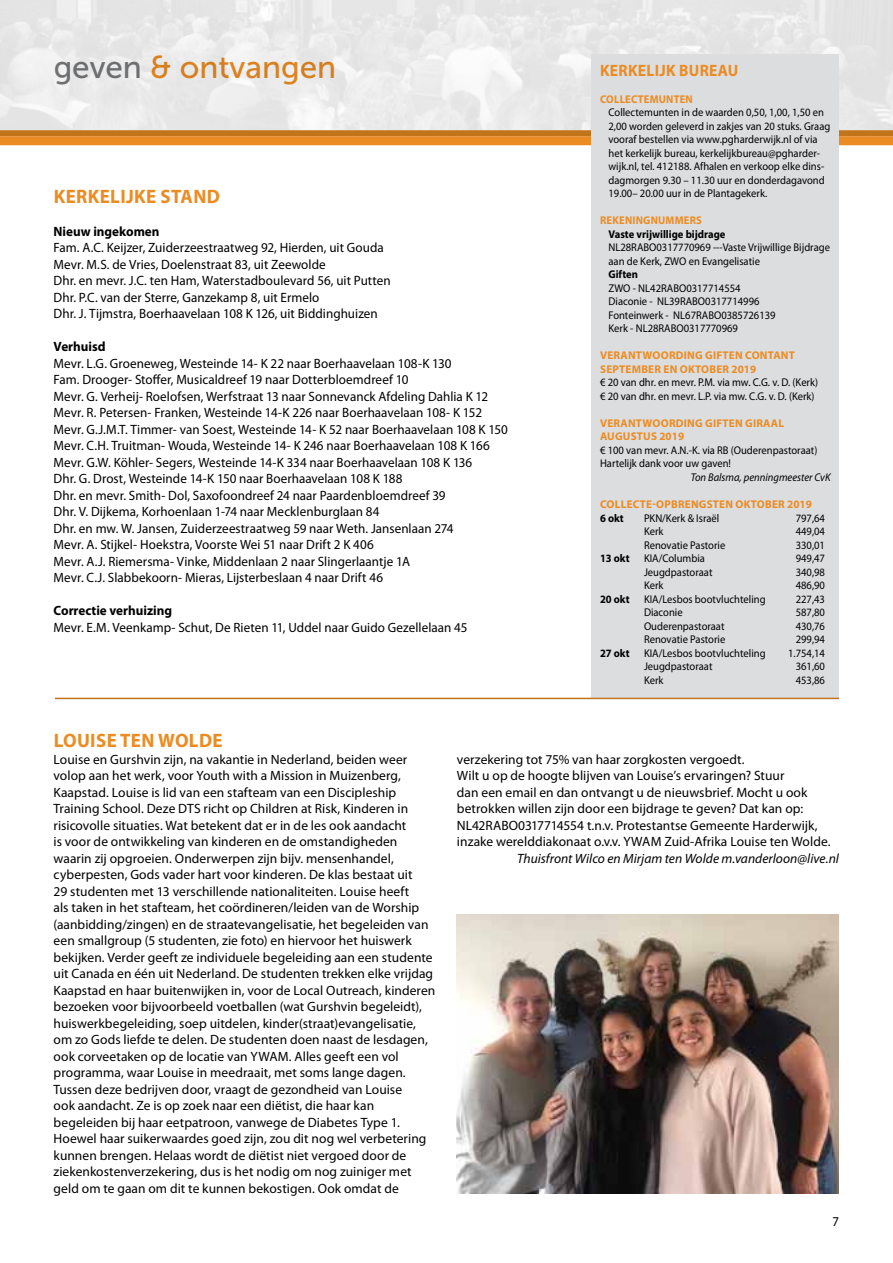
<style>
.page{position:relative;width:893px;height:1263px;background:#fff}
.page>*{position:absolute;margin:0;border:0;box-sizing:border-box;transform-origin:0 0}
.t1{font:31.5px "Museo Sans 500";color:#eb8c23}
.t2{font:700 19.5px "Myriad Pro";letter-spacing:.02em;color:#eb8c23}
.t3{font:700 16.5px "Myriad Pro";letter-spacing:.02em;color:#eb8c23;scale:.94 1}
.t4{font:13.5px/16.5px "Myriad Pro";letter-spacing:.005em;color:#000}
.t5{font:italic 13.5px "Myriad Pro";color:#000}
.t6{font:700 13.5px "Myriad Pro";color:#000}
.t7{font:13.5px "Myriad Pro";letter-spacing:.005em;color:#000;scale:.95 1}
.t8{font:11.25px/13.5px "Myriad Pro";color:#000;scale:.94 1}
.t9{font:700 11.25px/13.5px "Myriad Pro";letter-spacing:.02em;color:#eb8c23}
.t10{font:700 11.25px "Myriad Pro";color:#000;scale:.94 1}
.t11{font:700 11.25px "Myriad Pro";letter-spacing:.02em;color:#eb8c23;scale:.94 1}
.t12{font:italic 11.25px "Myriad Pro";color:#000;scale:.94 1}
.s1{color:#77787b}
</style>
<div class="page">
<div style="left:0;top:136px;width:893px;height:9px;background:#eb8c23"></div>
<div style="left:0;top:130px;width:893px;height:6px;background:#c2741b"></div>
<div style="left:591px;top:54px;width:248px;height:644px;background:#dcddde"></div>
<img style="left:456px;top:914px;width:383px;height:279px">
<hr style="left:55px;top:698px;width:784px;height:1px;background:#c2741b">
<h1 class="t1" style="left:54px;top:50px;width:284px"><span class="s1">geven</span> &amp; ontvangen</h1>
<p class="t3" style="left:600px;top:60px;width:148px">KERKELIJ K BUREAU</p>
<p class="t11" style="left:600px;top:92px;width:8px">COLLECTEMUNTEN</p>
<p class="t8" style="left:608px;top:106px;width:238px">Collectemunten in de waarden 0,50, 1,00, 1,50 en 2,00 worden geleverd in zakjes van 20 stuks. Graag vooraf bestellen via www.pgharderwijk.nl of via het kerkelijk bureau, kerkelijkbureau@pgharder&shy;wijk.nl, tel. 412188. Afhalen en verkoop elke dins&shy;dagmorgen 9.30 – 11.30 uur en donderdagavond 19.00– 20.00 uur in de Plantagekerk.</p>
<p class="t11" style="left:600px;top:213px;width:110px">REKENINGNUMMERS</p>
<p class="t10" style="left:600px;top:227px;width:135px">VASTE VRIJWILLIGE BIJDRAGE</p>
<p class="t8" style="left:608px;top:241px;width:237px">NL28RABO0317770969 ---Vaste Vrijwillige Bijdrage aan de Kerk, ZWO en Evangelisatie</p>
<p class="t10" style="left:600px;top:267px;width:42px">G IFTEN</p>
<p class="t8" style="left:608px;top:281px;width:179px">ZWO - NL42RABO0317714554<br>Diaconie - NL39RABO0317714996<br>Fonteinwerk - NL67RABO0385726139<br>Kerk - NL28RABO0317770969</p>
<p class="t9" style="left:600px;top:349px;width:196px">VERANTWOORDING GIFTEN CONTANT<br>SEPTEMBER EN OKTOBER 2019</p>
<p class="t8" style="left:600px;top:376px;width:233px">€ 20 van dhr. en mevr. P.M. via mw. C.G. v. D. (Kerk) € 20 van dhr. en mevr. L.P. via mw. C.G. v. D. (Kerk)</p>
<p class="t9" style="left:600px;top:416px;width:160px">VERANTWOORDING GIFTEN GIRAA</p>
<p class="t9" style="left:778px;top:416px;width:7px">L</p>
<p class="t9" style="left:600px;top:430px;width:86px">AUGUSTUS 2019</p>
<p class="t8" style="left:600px;top:443px;width:233px">€ 100 van mevr. A.N.-K. via RB (Ouderenpastoraat)<br>Hartelijk dank voor uw gaven!</p>
<p class="t12" style="left:691px;top:470px;width:150px">Ton Balsma, penningmeester CvK</p>
<p class="t9" style="left:600px;top:497px;width:213px">COLLECTE-OPBRENGSTEN OKTOBER 2019</p>
<p class="t10" style="left:600px;top:510px;width:27px">6 OKT</p>
<p class="t8" style="left:644px;top:511px;width:82px">PKN/Kerk &amp; Israël</p>
<p class="t8" style="left:796px;top:511px;width:33px">797,64</p>
<p class="t8" style="left:644px;top:524px;width:22px">Kerk</p>
<p class="t8" style="left:796px;top:524px;width:33px">449,04</p>
<p class="t8" style="left:644px;top:538px;width:88px">Renovatie Pastorie</p>
<p class="t8" style="left:796px;top:538px;width:33px">330,01</p>
<p class="t10" style="left:600px;top:551px;width:33px">13 OKT</p>
<p class="t8" style="left:644px;top:551px;width:66px">KIA/Columbia</p>
<p class="t8" style="left:796px;top:551px;width:33px">949,47</p>
<p class="t8" style="left:644px;top:565px;width:74px">Jeugdpastoraat</p>
<p class="t8" style="left:796px;top:565px;width:33px">340,98</p>
<p class="t8" style="left:644px;top:578px;width:22px">Kerk</p>
<p class="t8" style="left:796px;top:578px;width:33px">486,90</p>
<p class="t10" style="left:600px;top:591px;width:33px">20 OKT</p>
<p class="t8" style="left:644px;top:592px;width:131px">KIA/Lesbos bootvluchteling</p>
<p class="t8" style="left:796px;top:592px;width:33px">227,43</p>
<p class="t8" style="left:644px;top:605px;width:43px">Diaconie</p>
<p class="t8" style="left:796px;top:605px;width:33px">587,80</p>
<p class="t8" style="left:644px;top:619px;width:87px">Ouderenpastoraat</p>
<p class="t8" style="left:796px;top:619px;width:33px">430,76</p>
<p class="t8" style="left:644px;top:632px;width:88px">Renovatie Pastorie</p>
<p class="t8" style="left:796px;top:632px;width:33px">299,94</p>
<p class="t10" style="left:600px;top:645px;width:33px">27 OKT</p>
<p class="t8" style="left:644px;top:646px;width:131px">KIA/Lesbos bootvluchteling</p>
<p class="t8" style="left:788px;top:646px;width:41px">1.754,14</p>
<p class="t8" style="left:644px;top:659px;width:74px">Jeugdpastoraat</p>
<p class="t8" style="left:796px;top:659px;width:33px">361,60</p>
<p class="t8" style="left:644px;top:673px;width:22px">Kerk</p>
<p class="t8" style="left:796px;top:673px;width:33px">453,86</p>
<h2 class="t2" style="left:54px;top:183px;width:168px">KERKELIJ KE STAND</h2>
<p class="t6" style="left:54px;top:222px;width:107px">NIEUW INGEKOMEN</p>
<p class="t4" style="left:54px;top:239px;width:339px">Fam. A.C. Keijzer, Zuiderzeestraatweg 92, Hierden, uit Gouda Mevr. M.S. de Vries, Doelenstraat 83, uit Zeewolde<br>Dhr. en mevr. J.C. ten Ham, Waterstadboulevard 56, uit Putten Dhr. P.C. van der Sterre, Ganzekamp 8, uit Ermelo<br>Dhr. J. Tijmstra, Boerhaavelaan 108 K 126, uit Biddinghuizen</p>
<p class="t6" style="left:54px;top:338px;width:54px">VERHUISD</p>
<p class="t4" style="left:54px;top:354px;width:456px">Mevr. L.G. Groeneweg, Westeinde 14- K 22 naar Boerhaavelaan 108-K 130<br>Fam. Drooger- Stoffer, Musicaldreef 19 naar Dotterbloemdreef 10<br>Mevr. G. Verheij- Roelofsen, Werfstraat 13 naar Sonnevanck Afdeling Dahlia K 12<br>Mevr. R. Petersen- Franken, Westeinde 14-K 226 naar Boerhaavelaan 108- K 152<br>Mevr. G.J.M.T. Timmer- van Soest, Westeinde 14- K 52 naar Boerhaavelaan 108 K 150<br>Mevr. C.H. Truitman- Wouda, Westeinde 14- K 246 naar Boerhaavelaan 108 K 166<br>Mevr. G.W. Köhler- Segers, Westeinde 14-K 334 naar Boerhaavelaan 108 K 136<br>Dhr. G. Drost, Westeinde 14-K 150 naar Boerhaavelaan 108 K 188<br>Dhr. en mevr. Smith- Dol, Saxofoondreef 24 naar Paardenbloemdreef 39<br>Dhr. V. Dijkema, Korhoenlaan 1-74 naar Mecklenburglaan 84<br>Dhr. en mw. W. Jansen, Zuiderzeestraatweg 59 naar Weth. Jansenlaan 274<br>Mevr. A. Stijkel- Hoekstra, Voorste Wei 51 naar Drift 2 K 406<br>Mevr. A.J. Riemersma- Vinke, Middenlaan 2 naar Slingerlaantje 1A<br>Mevr. C.J. Slabbekoorn- Mieras, Lijsterbeslaan 4 naar Drift 46</p>
<p class="t6" style="left:54px;top:602px;width:120px">CORRECTIE VERHUIZING</p>
<p class="t4" style="left:54px;top:618px;width:415px">Mevr. E.M. Veenkamp- Schut, De Rieten 11, Uddel naar Guido Gezellelaan 45</p>
<h2 class="t2" style="left:54px;top:728px;width:170px">LOUISE TEN WOLDE</h2>
<p class="t4" style="left:54px;top:751px;width:383px">Louise en Gurshvin zijn, na vakantie in Nederland, beiden weer volop aan het werk, voor Youth with a Mission in Muizenberg, Kaapstad. Louise is lid van een stafteam van een Discipleship Training School. Deze DTS richt op Children at Risk, Kinderen in risicovolle situaties. Wat betekent dat er in de les ook aandacht<br>is voor de ontwikkeling van kinderen en de omstandigheden waarin zij opgroeien. Onderwerpen zijn bijv. mensenhandel, cyberpesten, Gods vader hart voor kinderen. De klas bestaat uit<br>29 studenten met 13 verschillende nationaliteiten. Louise heeft<br>als taken in het stafteam, het coördineren/leiden van de Worship (aanbidding/zingen) en de straatevangelisatie, het begeleiden van een smallgroup (5 studenten, zie foto) en hiervoor het huiswerk bekijken. Verder geeft ze individuele begeleiding aan een studente uit Canada en één uit Nederland. De studenten trekken elke vrijdag Kaapstad en haar buitenwijken in, voor de Local Outreach, kinderen bezoeken voor bijvoorbeeld voetballen (wat Gurshvin begeleidt), huiswerkbegeleiding, soep uitdelen, kinder(straat)evangelisatie, om zo Gods liefde te delen. De studenten doen naast de lesdagen, ook corveetaken op de locatie van YWAM. Alles geeft een vol programma, waar Louise in meedraait, met soms lange dagen.<br>Tussen deze bedrijven door, vraagt de gezondheid van Louise<br>ook aandacht. Ze is op zoek naar een diëtist, die haar kan begeleiden bij haar eetpatroon, vanwege de Diabetes Type 1.<br>Hoewel haar suikerwaardes goed zijn, zou dit nog wel verbetering kunnen brengen. Helaas wordt de diëtist niet vergoed door de ziekenkostenverzekering, dus is het nodig om nog zuiniger met geld om te gaan om dit te kunnen bekostigen. Ook omdat de</p>
<p class="t4" style="left:457px;top:750px;width:375px">verzekering tot 75% van haar zorgkosten vergoedt.<br>Wilt u op de hoogte blijven van Louise’s ervaringen? Stuur<br>dan een email en dan ontvangt u de nieuwsbrief. Mocht u ook betrokken willen zijn door een bijdrage te geven? Dat kan op:<br>NL42RABO0317714554 t.n.v. Protestantse Gemeente Harderwijk, inzake werelddiakonaat o.v.v. YWAM Zuid-Afrika Louise ten Wolde.</p>
<p class="t5" style="left:517px;top:850px;width:323px">Thuisfront Wilco en Mirjam ten Wolde m.vanderloon@live.nl</p>
<p class="t7" style="left:832px;top:1213px;width:8px">7</p>
</div>
